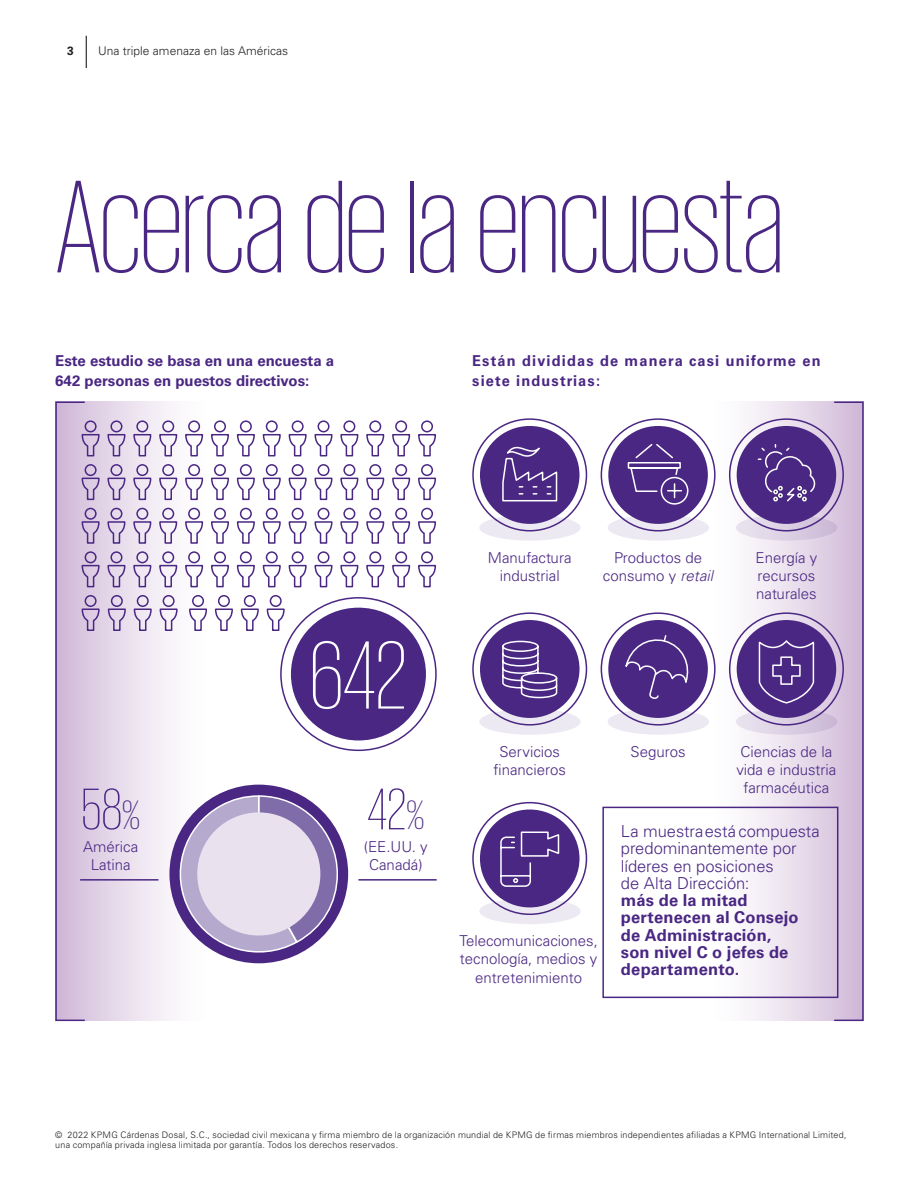
<style>
.page{position:relative;width:919px;height:1187px;background:#fff}
.page>*{position:absolute;margin:0;border:0;box-sizing:border-box;transform-origin:0 0}
.t1{font:200 135px "KPMG";letter-spacing:-.015em;color:#4a2783}
.t2{font:200 99px "KPMG";color:#fff}
.t3{font:200 60px "KPMG";color:#4a2783}
.t4{font:700 16.5px/17.2px "Univers LT Std";letter-spacing:.01em;color:#4a2783}
.t5{font:300 16.5px/17.2px "Univers LT Std";letter-spacing:-.005em;color:#4a2783}
.t6{font:300 15px/18px "Univers LT Std";color:#4a2783;text-align:center}
.t7{font:700 15px/19.5px "Univers LT Std";color:#4a2783}
.t8{font:700 15px/19.5px "Univers LT Std";letter-spacing:.08em;color:#4a2783}
.t9{font:300 12px "Univers LT Std";color:#231f20}
.t10{font:700 12px "Univers LT Std";color:#231f20}
.t11{font:300 9px/10.5px "Univers LT Std";letter-spacing:.02em;color:#231f20}
.s1{font-size:42px}
.s2{font-style:italic}
</style>
<div class="page">
<svg style="left:58px;top:401px;width:275px;height:619px"></svg>
<svg style="left:585px;top:401px;width:275px;height:619px"></svg>
<div style="left:169px;top:784px;width:179px;height:179px;background:#4a2783;border-radius:50%"></div>
<svg style="left:81px;top:419px;width:19px;height:38px"></svg>
<svg style="left:107px;top:419px;width:19px;height:38px"></svg>
<svg style="left:133px;top:419px;width:19px;height:38px"></svg>
<svg style="left:158px;top:419px;width:20px;height:38px"></svg>
<svg style="left:184px;top:419px;width:20px;height:38px"></svg>
<svg style="left:210px;top:419px;width:20px;height:38px"></svg>
<svg style="left:236px;top:419px;width:19px;height:38px"></svg>
<svg style="left:262px;top:419px;width:19px;height:38px"></svg>
<svg style="left:288px;top:419px;width:19px;height:38px"></svg>
<svg style="left:314px;top:419px;width:19px;height:38px"></svg>
<svg style="left:340px;top:420px;width:19px;height:37px"></svg>
<svg style="left:366px;top:420px;width:19px;height:37px"></svg>
<svg style="left:392px;top:420px;width:19px;height:37px"></svg>
<svg style="left:418px;top:420px;width:18px;height:37px"></svg>
<div style="left:602px;top:806px;width:236px;height:192px;border:2px solid #4a2783"></div>
<svg style="left:81px;top:463px;width:19px;height:38px"></svg>
<svg style="left:107px;top:463px;width:19px;height:38px"></svg>
<svg style="left:133px;top:463px;width:19px;height:38px"></svg>
<svg style="left:158px;top:463px;width:20px;height:38px"></svg>
<svg style="left:184px;top:463px;width:20px;height:38px"></svg>
<svg style="left:210px;top:463px;width:20px;height:38px"></svg>
<svg style="left:236px;top:463px;width:19px;height:38px"></svg>
<svg style="left:262px;top:463px;width:19px;height:38px"></svg>
<svg style="left:288px;top:463px;width:19px;height:38px"></svg>
<svg style="left:314px;top:463px;width:19px;height:38px"></svg>
<svg style="left:340px;top:464px;width:19px;height:37px"></svg>
<svg style="left:366px;top:464px;width:19px;height:37px"></svg>
<svg style="left:392px;top:464px;width:19px;height:37px"></svg>
<svg style="left:418px;top:464px;width:18px;height:37px"></svg>
<svg style="left:81px;top:507px;width:19px;height:37px"></svg>
<svg style="left:107px;top:507px;width:19px;height:37px"></svg>
<svg style="left:133px;top:507px;width:19px;height:37px"></svg>
<svg style="left:158px;top:507px;width:20px;height:37px"></svg>
<svg style="left:184px;top:507px;width:20px;height:37px"></svg>
<svg style="left:210px;top:507px;width:20px;height:37px"></svg>
<svg style="left:236px;top:507px;width:19px;height:37px"></svg>
<svg style="left:262px;top:507px;width:19px;height:37px"></svg>
<svg style="left:288px;top:507px;width:19px;height:37px"></svg>
<svg style="left:314px;top:507px;width:19px;height:37px"></svg>
<svg style="left:340px;top:507px;width:19px;height:37px"></svg>
<svg style="left:366px;top:507px;width:19px;height:37px"></svg>
<svg style="left:392px;top:507px;width:19px;height:37px"></svg>
<svg style="left:418px;top:507px;width:18px;height:37px"></svg>
<svg style="left:81px;top:550px;width:19px;height:38px"></svg>
<svg style="left:107px;top:550px;width:19px;height:38px"></svg>
<svg style="left:133px;top:550px;width:19px;height:38px"></svg>
<svg style="left:158px;top:550px;width:20px;height:38px"></svg>
<svg style="left:184px;top:550px;width:20px;height:38px"></svg>
<svg style="left:210px;top:550px;width:20px;height:38px"></svg>
<svg style="left:236px;top:550px;width:19px;height:38px"></svg>
<svg style="left:262px;top:550px;width:19px;height:38px"></svg>
<svg style="left:288px;top:550px;width:19px;height:38px"></svg>
<svg style="left:314px;top:550px;width:19px;height:38px"></svg>
<svg style="left:340px;top:551px;width:19px;height:37px"></svg>
<svg style="left:366px;top:551px;width:19px;height:37px"></svg>
<svg style="left:392px;top:551px;width:19px;height:37px"></svg>
<svg style="left:418px;top:551px;width:18px;height:37px"></svg>
<svg style="left:81px;top:594px;width:19px;height:37px"></svg>
<svg style="left:107px;top:594px;width:20px;height:37px"></svg>
<svg style="left:133px;top:594px;width:19px;height:37px"></svg>
<svg style="left:159px;top:594px;width:19px;height:37px"></svg>
<svg style="left:188px;top:594px;width:20px;height:37px"></svg>
<svg style="left:214px;top:594px;width:20px;height:37px"></svg>
<svg style="left:240px;top:594px;width:19px;height:37px"></svg>
<svg style="left:266px;top:594px;width:19px;height:37px"></svg>
<div style="left:55px;top:401px;width:31px;height:619px;border:2px solid #4a2783"></div>
<div style="left:833px;top:401px;width:30px;height:619px;border:2px solid #4a2783"></div>
<div style="left:281px;top:597px;width:155px;height:153px;background:#fff;border-radius:50%"></div>
<div style="left:290px;top:607px;width:136px;height:134px;background:#4a2783;border-radius:50%"></div>
<svg style="left:167px;top:794px;width:172px;height:168px"></svg>
<div style="left:197px;top:812px;width:123px;height:123px;background:#e9e1ee;border-radius:50%"></div>
<svg style="left:479px;top:514px;width:101px;height:26px;background:#e4dfec"></svg>
<div style="left:472px;top:418px;width:115px;height:113px;border:2px solid #4a2783;border-radius:50%"></div>
<div style="left:480px;top:426px;width:99px;height:98px;background:#4a2783;border-radius:50%"></div>
<svg style="left:479px;top:708px;width:101px;height:26px;background:#e4deec"></svg>
<div style="left:472px;top:612px;width:115px;height:113px;border:2px solid #4a2783;border-radius:50%"></div>
<div style="left:480px;top:620px;width:99px;height:98px;background:#4a2783;border-radius:50%"></div>
<svg style="left:479px;top:898px;width:101px;height:26px;background:#e4deeb"></svg>
<div style="left:472px;top:801px;width:115px;height:114px;border:2px solid #4a2783;border-radius:50%"></div>
<div style="left:480px;top:809px;width:99px;height:98px;background:#4a2783;border-radius:50%"></div>
<svg style="left:607px;top:514px;width:102px;height:26px;background:#e4dfec"></svg>
<div style="left:600px;top:418px;width:115px;height:113px;border:2px solid #4a2783;border-radius:50%"></div>
<div style="left:608px;top:426px;width:99px;height:98px;background:#4a2783;border-radius:50%"></div>
<svg style="left:607px;top:708px;width:102px;height:26px;background:#e4deec"></svg>
<div style="left:600px;top:612px;width:115px;height:113px;border:2px solid #4a2783;border-radius:50%"></div>
<div style="left:608px;top:620px;width:99px;height:98px;background:#4a2783;border-radius:50%"></div>
<svg style="left:735px;top:514px;width:102px;height:26px;background:#d3c6de"></svg>
<div style="left:729px;top:418px;width:114px;height:113px;border:2px solid #4a2783;border-radius:50%"></div>
<div style="left:736px;top:426px;width:100px;height:98px;background:#4a2783;border-radius:50%"></div>
<svg style="left:735px;top:708px;width:102px;height:26px;background:#d3c6de"></svg>
<div style="left:729px;top:612px;width:114px;height:113px;border:2px solid #4a2783;border-radius:50%"></div>
<div style="left:736px;top:620px;width:100px;height:98px;background:#4a2783;border-radius:50%"></div>
<svg style="left:502px;top:446px;width:56px;height:56px"></svg>
<div style="left:660px;top:477px;width:28px;height:27px;border:2px solid #fff;border-radius:50%"></div>
<svg style="left:627px;top:444px;width:54px;height:53px"></svg>
<svg style="left:757px;top:444px;width:58px;height:58px"></svg>
<svg style="left:502px;top:640px;width:56px;height:59px"></svg>
<svg style="left:624px;top:633px;width:65px;height:66px"></svg>
<svg style="left:500px;top:831px;width:60px;height:56px"></svg>
<svg style="left:758px;top:640px;width:56px;height:64px"></svg>
<hr style="left:80px;top:879px;width:78px;height:1px;background:#4a2783">
<hr style="left:358px;top:879px;width:78px;height:1px;background:#4a2783">
<hr style="left:86px;top:36px;width:1px;height:32px;background:#231f20">
<h3 class="t10" style="left:67px;top:44px;width:8px">3</h3>
<h3 class="t9" style="left:98px;top:44px;width:191px">Una triple amenaza en las Américas</h3>
<h1 class="t1" style="left:55px;top:163px;width:730px">Acerca de la encuesta</h1>
<h3 class="t7" style="left:55px;top:351px;width:280px">Este estudio se basa en una encuesta a<br>642 personas en puestos directivos:</h3>
<h3 class="t8" style="left:472px;top:351px;width:350px">Están divididas de manera casi uniforme en siete industrias:</h3>
<h3 class="t3" style="left:81px;top:780px;width:60px">58<span class="s1">%</span></h3>
<h3 class="t6" style="left:83px;top:837px;width:57px">América<br>Latina</h3>
<h2 class="t2" style="left:310px;top:628px;width:99px">642</h2>
<h3 class="t3" style="left:367px;top:780px;width:58px">42<span class="s1">%</span></h3>
<h3 class="t6" style="left:364px;top:837px;width:65px">(EE.UU. y<br>Canadá)</h3>
<h3 class="t6" style="left:488px;top:548px;width:85px">Manufactura industrial</h3>
<h3 class="t6" style="left:603px;top:548px;width:112px">Productos de consumo y <span class="s2">retail</span></h3>
<h3 class="t6" style="left:755px;top:548px;width:63px;text-align:left">Energía y recursos naturales</h3>
<h3 class="t6" style="left:493px;top:742px;width:74px">Servicios financieros</h3>
<h3 class="t6" style="left:630px;top:742px;width:57px">Seguros</h3>
<h3 class="t6" style="left:736px;top:742px;width:102px">Ciencias de la vida e industria farmacéutica</h3>
<h3 class="t6" style="left:459px;top:932px;width:140px">Telecomunicaciones, tecnología, medios y entretenimiento</h3>
<h3 class="t5" style="left:621px;top:822px;width:200px">La muestraestá compuesta predominantemente por líderes en posiciones<br>de Alta Dirección:</h3>
<h3 class="t4" style="left:621px;top:891px;width:179px">más de la mitad pertenecen al Consejo de Administración, son nivel C o jefes de departamento.</h3>
<p class="t11" style="left:55px;top:1128px;width:792px">© 2022 KPMG Cárdenas Dosal, S.C., sociedad civil mexicana y firma miembro de la organización mundial de KPMG de firmas miembros independientes afiliadas a KPMG International Limited, una compañía privada inglesa limitada por garantía. Todos los derechos reservados.</p>
</div>
